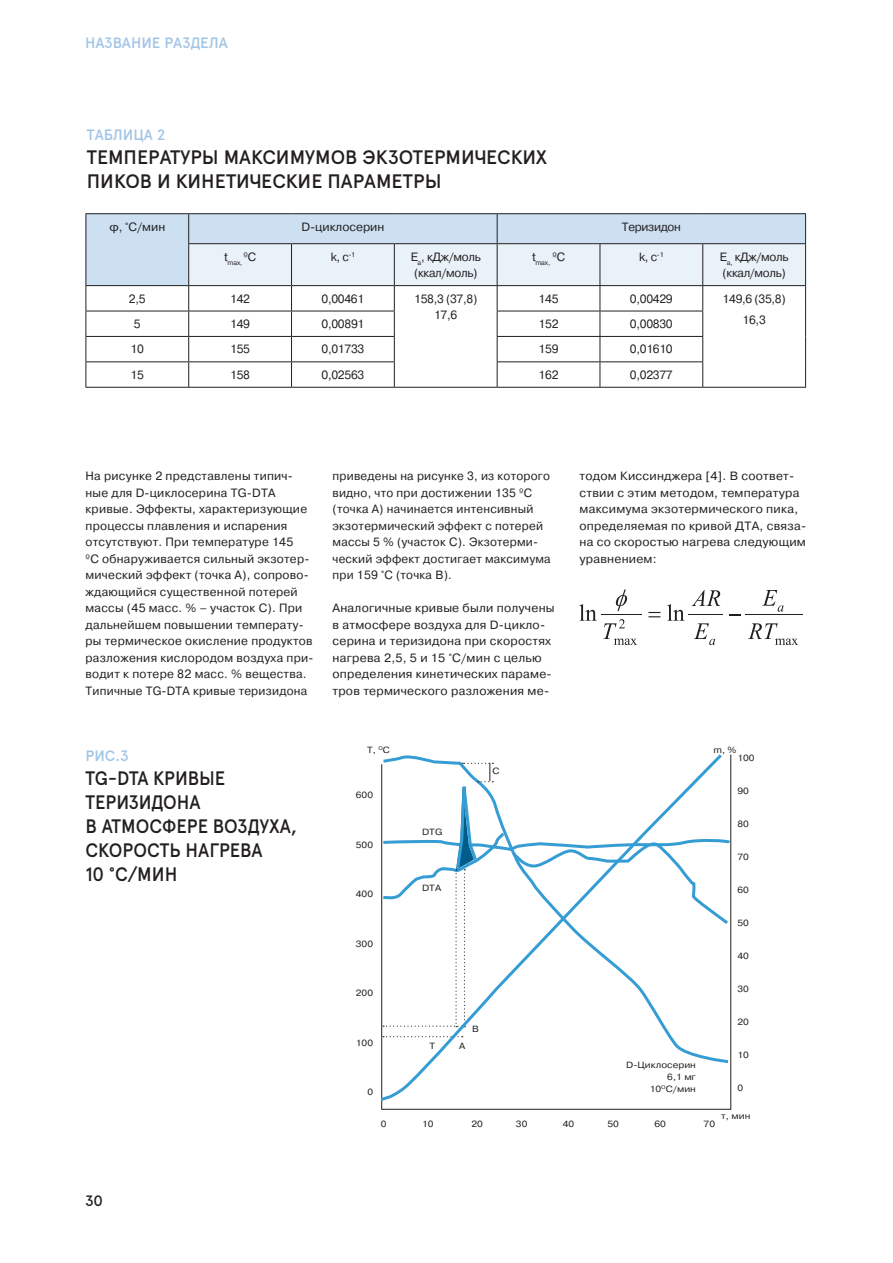
<style>
.page{position:relative;width:893px;height:1263px;background:#fff}
.page>*{position:absolute;margin:0;border:0;box-sizing:border-box;transform-origin:0 0}
.t1{font:500 19.5px/24px "Apercu Pro";color:#231f20}
.t2{font:500 19.5px/24px "Apercu Pro";color:#231f20;scale:.94 1}
.t3{font:500 15px "Apercu Pro";color:#a1c5e6}
.t4{font:500 15px "Apercu Pro";color:#231f20}
.t5{font:12px/16.5px "Pragmatica";letter-spacing:.02em;color:#231f20}
.t6{font:12px/16.5px "Pragmatica";letter-spacing:-.025em;color:#231f20}
.t7{font:12px "Pragmatica";color:#231f20}
.t8{font:9px/12px "Pragmatica";letter-spacing:.005em;color:#231f20;text-align:right;scale:1.1 1}
.t9{font:7.05px "Pragmatica";letter-spacing:-.025em;color:#231f20}
</style>
<div class="page">
<hr style="left:601px;top:614px;width:41px;height:1px;background:#231f20">
<hr style="left:689px;top:614px;width:34px;height:1px;background:#231f20">
<hr style="left:746px;top:614px;width:57px;height:1px;background:#231f20">
<svg style="left:667px;top:604px;width:18px;height:17px"></svg>
<svg style="left:579px;top:604px;width:18px;height:17px"></svg>
<svg style="left:748px;top:623px;width:50px;height:22px"></svg>
<svg style="left:691px;top:590px;width:29px;height:16px"></svg>
<svg style="left:603px;top:619px;width:34px;height:26px"></svg>
<svg style="left:762px;top:590px;width:22px;height:22px"></svg>
<svg style="left:694px;top:623px;width:21px;height:22px"></svg>
<svg style="left:648px;top:612px;width:12px;height:5px"></svg>
<svg style="left:616px;top:589px;width:11px;height:22px"></svg>
<div style="left:87px;top:214px;width:101px;height:71px;background:#cce0f2"></div>
<svg style="left:87px;top:286px;width:101px;height:101px"></svg>
<svg style="left:86px;top:286px;width:1px;height:101px"></svg>
<hr style="left:497px;top:213px;width:103px;height:1px;background:#231f20">
<hr style="left:600px;top:213px;width:103px;height:1px;background:#231f20">
<hr style="left:703px;top:213px;width:103px;height:1px;background:#231f20">
<hr style="left:86px;top:285px;width:103px;height:1px;background:#231f20">
<hr style="left:86px;top:311px;width:103px;height:1px;background:#231f20">
<hr style="left:86px;top:336px;width:103px;height:1px;background:#231f20">
<hr style="left:86px;top:361px;width:103px;height:1px;background:#231f20">
<hr style="left:86px;top:387px;width:103px;height:1px;background:#231f20">
<hr style="left:189px;top:387px;width:103px;height:1px;background:#231f20">
<hr style="left:292px;top:387px;width:102px;height:1px;background:#231f20">
<hr style="left:394px;top:387px;width:103px;height:1px;background:#231f20">
<hr style="left:497px;top:387px;width:103px;height:1px;background:#231f20">
<hr style="left:600px;top:387px;width:103px;height:1px;background:#231f20">
<hr style="left:703px;top:387px;width:103px;height:1px;background:#231f20">
<hr style="left:86px;top:213px;width:103px;height:1px;background:#231f20">
<hr style="left:86px;top:214px;width:1px;height:30px;background:#231f20">
<hr style="left:189px;top:213px;width:103px;height:1px;background:#231f20">
<svg style="left:188px;top:214px;width:618px;height:173px"></svg>
<hr style="left:292px;top:213px;width:102px;height:1px;background:#231f20">
<hr style="left:394px;top:213px;width:103px;height:1px;background:#231f20">
<hr style="left:86px;top:244px;width:1px;height:41px;background:#231f20">
<svg style="left:381px;top:1065px;width:350px;height:45px"></svg>
<svg style="left:381px;top:1027px;width:344px;height:75px"></svg>
<svg style="left:381px;top:754px;width:351px;height:273px"></svg>
<p class="t3" style="left:85px;top:32px;width:145px">НАЗВАНИЕ РАЗДЕЛА</p>
<p class="t3" style="left:87px;top:123px;width:80px">ТАБЛИЦА 2</p>
<h1 class="t1" style="left:87px;top:144px;width:462px">ТЕМПЕРАТУРЫ МАКСИМУМОВ ЭКЗОТЕРМИЧЕСКИХ<br>ПИКОВ И КИНЕТИЧЕСКИЕ ПАРАМЕТРЫ</h1>
<p class="t5" style="left:109px;top:218px;width:57px">φ, °C/мин</p>
<p class="t7" style="left:301px;top:219px;width:84px">D-циклосерин</p>
<p class="t6" style="left:622px;top:218px;width:60px">Теризидон</p>
<p class="t9" style="left:224px;top:258px;width:34px"><sup>t</sup>max, <sup>ºC</sup></p>
<p class="t5" style="left:331px;top:248px;width:26px">k, c<sup>-1</sup></p>
<p class="t6" style="left:411px;top:248px;width:72px">E<sub>a</sub>, кДж/моль (ккал/моль)</p>
<p class="t9" style="left:532px;top:258px;width:35px"><sup>t</sup>max, <sup>ºC</sup></p>
<p class="t5" style="left:639px;top:248px;width:26px">k, c<sup>-1</sup></p>
<p class="t6" style="left:720px;top:248px;width:70px">E<sub>a,</sub> кДж/моль (ккал/моль)</p>
<p class="t5" style="left:129px;top:290px;width:18px">2,5</p>
<p class="t5" style="left:230px;top:290px;width:21px">142</p>
<p class="t5" style="left:321px;top:290px;width:44px">0,00461</p>
<p class="t5" style="left:414px;top:290px;width:65px;text-align:center">158,3 (37,8)<br>17,6</p>
<p class="t5" style="left:539px;top:290px;width:21px">145</p>
<p class="t5" style="left:630px;top:290px;width:44px">0,00429</p>
<p class="t5" style="left:723px;top:288px;width:65px;line-height:21.6px;text-align:center">149,6 (35,8)<br>16,3</p>
<p class="t5" style="left:134px;top:316px;width:8px">5</p>
<p class="t5" style="left:230px;top:316px;width:21px">149</p>
<p class="t5" style="left:322px;top:316px;width:44px">0,00891</p>
<p class="t5" style="left:539px;top:316px;width:21px">152</p>
<p class="t5" style="left:630px;top:316px;width:44px">0,00830</p>
<p class="t5" style="left:131px;top:341px;width:15px">10</p>
<p class="t5" style="left:230px;top:341px;width:21px">155</p>
<p class="t5" style="left:322px;top:341px;width:44px">0,01733</p>
<p class="t5" style="left:539px;top:341px;width:21px">159</p>
<p class="t5" style="left:630px;top:341px;width:44px">0,01610</p>
<p class="t5" style="left:131px;top:367px;width:15px">15</p>
<p class="t5" style="left:230px;top:367px;width:21px">158</p>
<p class="t5" style="left:322px;top:367px;width:44px">0,02563</p>
<p class="t5" style="left:539px;top:367px;width:21px">162</p>
<p class="t5" style="left:630px;top:367px;width:44px">0,02377</p>
<p class="t5" style="left:86px;top:468px;width:230px">На рисунке 2 представлены типич&shy;ные для D-циклосерина TG-DTA кривые. Эффекты, характеризующие процессы плавления и испарения отсутствуют. При температуре 145<br>ºС обнаруживается сильный экзотер&shy;мический эффект (точка А), сопрово&shy;ждающийся существенной потерей массы (45 масс. % – участок С). При дальнейшем повышении температу&shy;ры термическое окисление продуктов разложения кислородом воздуха при&shy;водит к потере 82 масс. % вещества.<br>Типичные TG-DTA кривые теризидона</p>
<p class="t5" style="left:332px;top:468px;width:220px">приведены на рисунке 3, из которого видно, что при достижении 135 ºС (точка А) начинается интенсивный экзотермический эффект с потерей массы 5 % (участок С). Экзотерми&shy;ческий эффект достигает максимума при 159 °C (точка B).</p>
<p class="t5" style="left:332px;top:600px;width:224px">Аналогичные кривые были получены в атмосфере воздуха для D-цикло&shy;серина и теризидона при скоростях нагрева 2,5, 5 и 15 °С/мин с целью определения кинетических параме&shy;тров термического разложения ме-</p>
<p class="t5" style="left:579px;top:468px;width:228px">тодом Киссинджера [4]. В соответ&shy;ствии с этим методом, температура максимума экзотермического пика, определяемая по кривой ДТА, связа&shy;на со скоростью нагрева следующим уравнением:</p>
<p class="t3" style="left:86px;top:745px;width:45px">РИС.3</p>
<h1 class="t2" style="left:86px;top:765px;width:227px">TG-DTA КРИВЫЕ<br>ТЕРИЗИДОНА<br>В АТМОСФЕРЕ ВОЗДУХА,<br>СКОРОСТЬ НАГРЕВА<br>10 °С/МИН</h1>
<p class="t4" style="left:85px;top:1190px;width:19px">30</p>
<p class="t8" style="left:367px;top:744px;width:22px">Т, <sup>О</sup>С</p>
<p class="t8" style="left:713px;top:744px;width:23px">m, %</p>
<p class="t8" style="left:737px;top:752px;width:17px">100</p>
<p class="t8" style="left:737px;top:785px;width:12px">90</p>
<p class="t8" style="left:737px;top:818px;width:12px">80</p>
<p class="t8" style="left:737px;top:851px;width:12px">70</p>
<p class="t8" style="left:737px;top:884px;width:12px">60</p>
<p class="t8" style="left:737px;top:917px;width:12px">50</p>
<p class="t8" style="left:737px;top:950px;width:12px">40</p>
<p class="t8" style="left:737px;top:983px;width:12px">30</p>
<p class="t8" style="left:737px;top:1016px;width:12px">20</p>
<p class="t8" style="left:737px;top:1049px;width:12px">10</p>
<p class="t8" style="left:737px;top:1082px;width:7px">0</p>
<p class="t8" style="left:721px;top:1110px;width:28px">т, мин</p>
<p class="t8" style="left:492px;top:765px;width:8px">C</p>
<p class="t8" style="left:356px;top:789px;width:17px">600</p>
<p class="t8" style="left:422px;top:826px;width:20px">DTG</p>
<p class="t8" style="left:356px;top:839px;width:17px">500</p>
<p class="t8" style="left:422px;top:882px;width:19px">DTA</p>
<p class="t8" style="left:356px;top:888px;width:17px">400</p>
<p class="t8" style="left:356px;top:938px;width:17px">300</p>
<p class="t8" style="left:356px;top:987px;width:17px">200</p>
<p class="t8" style="left:472px;top:1023px;width:8px">B</p>
<p class="t8" style="left:356px;top:1037px;width:17px">100</p>
<p class="t8" style="left:429px;top:1040px;width:7px">T</p>
<p class="t8" style="left:459px;top:1040px;width:7px">A</p>
<p class="t8" style="left:626px;top:1059px;width:65px">D-Циклосерин<br>6,1 мг<br>10<sup>О</sup>С/мин</p>
<p class="t8" style="left:367px;top:1086px;width:7px">0</p>
<p class="t8" style="left:381px;top:1118px;width:7px">0</p>
<p class="t8" style="left:422px;top:1118px;width:12px">10</p>
<p class="t8" style="left:471px;top:1118px;width:12px">20</p>
<p class="t8" style="left:516px;top:1118px;width:12px">30</p>
<p class="t8" style="left:563px;top:1118px;width:12px">40</p>
<p class="t8" style="left:607px;top:1118px;width:12px">50</p>
<p class="t8" style="left:654px;top:1118px;width:12px">60</p>
<p class="t8" style="left:704px;top:1118px;width:12px">70</p>
</div>
